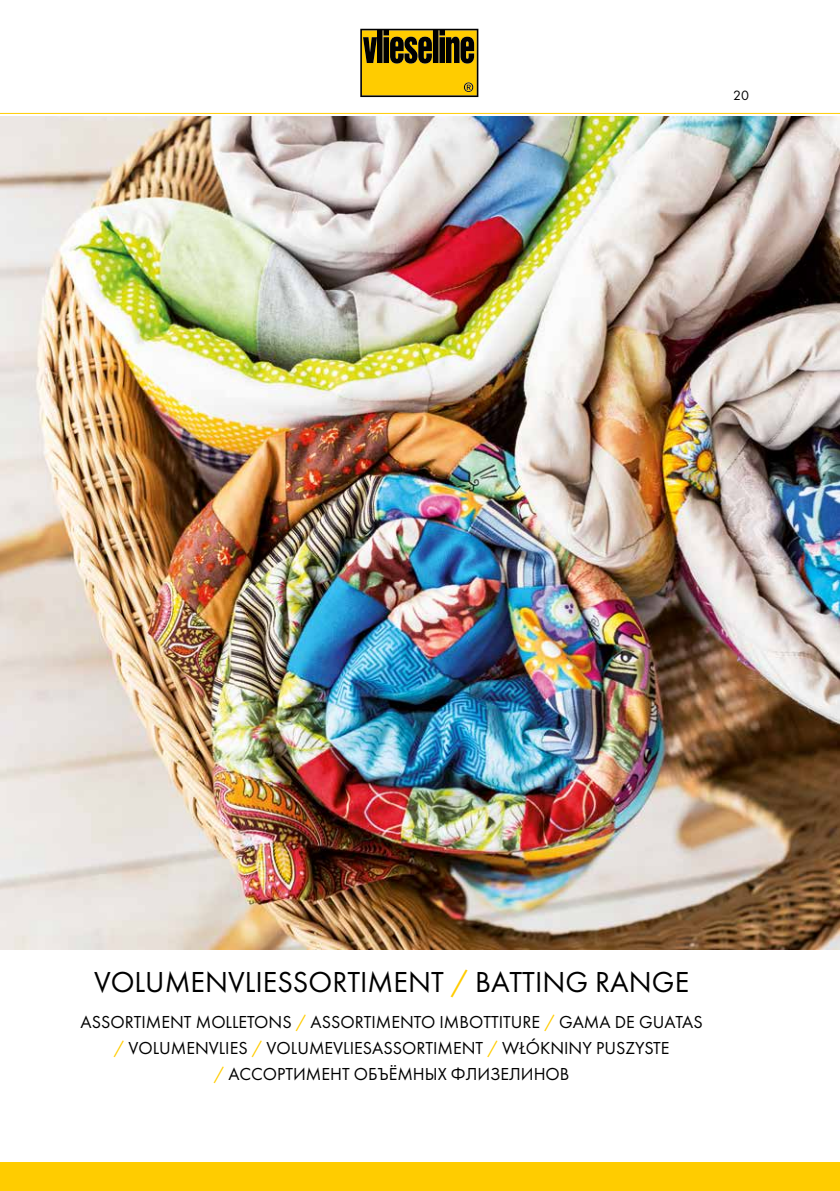
<style>
.page{position:relative;width:840px;height:1191px;background:#fff}
.page>*{position:absolute;margin:0;border:0;box-sizing:border-box;transform-origin:0 0}
.t1{font:30px "Futura Book TT";color:#000}
.t2{font:18px/26px "Futura Book TT";color:#000;text-align:center}
.t3{font:14px "Futura Book TT";color:#000}
.s1{color:#fc0}
</style>
<div class="page">
<hr style="left:0;top:113px;width:839px;height:1px;background:#fc0">
<img style="left:0;top:116px;width:839px;height:834px">
<svg style="left:360px;top:29px;width:118px;height:68px;background:#a38408"></svg>
<div style="left:0;top:1162px;width:839px;height:29px;background:#fc0"></div>
<p class="t3" style="left:732px;top:87px;width:18px">20</p>
<h1 class="t1" style="left:94px;top:964px;width:596px">VOLUMENVLIESSORTIMENT <span class="s1">/</span> BATTING RANGE</h1>
<p class="t2" style="left:80px;top:1008px;width:623px">ASSORTIMENT MOLLETONS <span class="s1">/</span> ASSORTIMENTO IMBOTTITURE <span class="s1">/</span> GAMA DE GUATAS <span class="s1">/</span> VOLUMENVLIES <span class="s1">/</span> VOLUMEVLIESASSORTIMENT <span class="s1">/</span> WŁÓKNINY PUSZYSTE<br><span class="s1">/</span> АССОРТИМЕНТ ОБЪЁМНЫХ ФЛИЗЕЛИНОВ</p>
</div>
